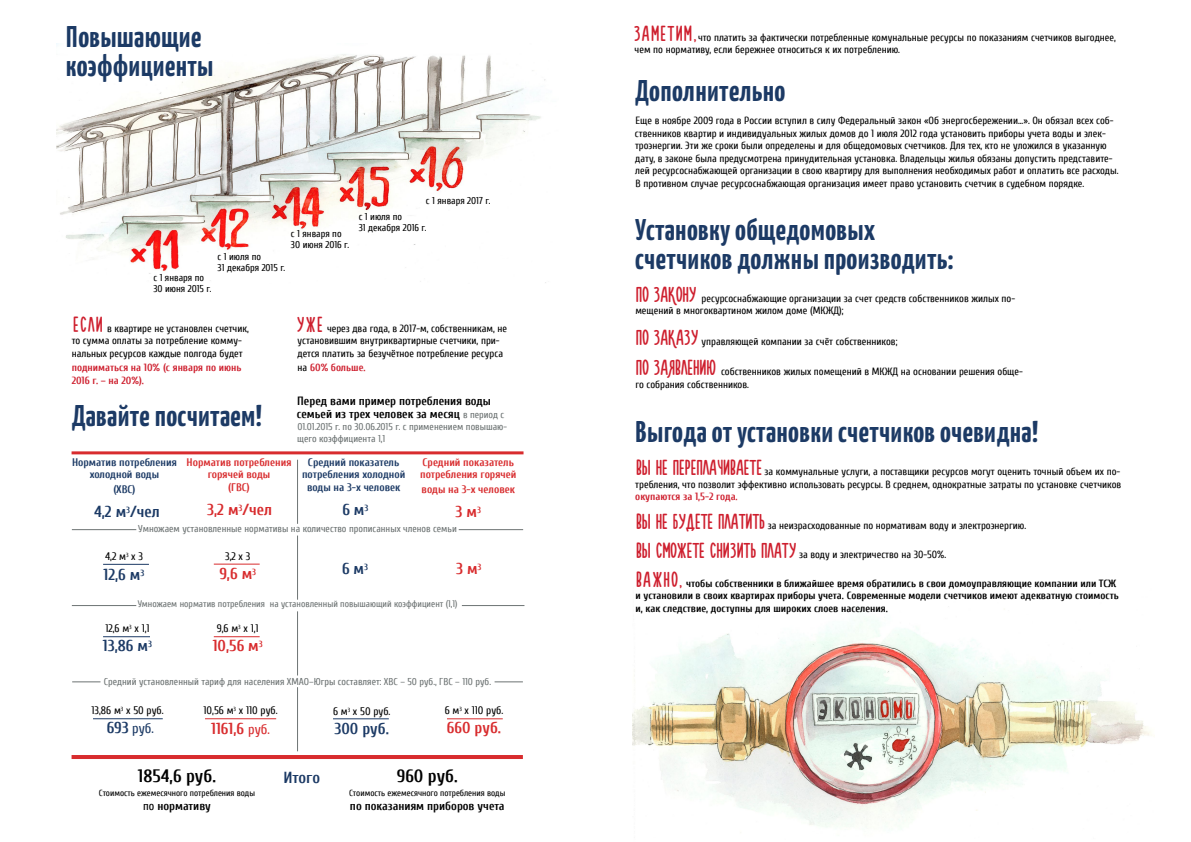
<style>
.page{position:relative;width:1191px;height:842px;background:#fff}
.page>*{position:absolute;margin:0;border:0;box-sizing:border-box;transform-origin:0 0}
.t1{font:700 30px/29px "Yanone Kaffeesatz";letter-spacing:.01em;color:#1c3a65}
.t2{font:24px "Novito Nova";letter-spacing:-.005em;color:#ce1f2e}
.t3{font:24px "Novito Nova";letter-spacing:.05em;color:#ce1f2e}
.t4{font:700 18px "Cuprum";color:#000}
.t5{font:700 16px "Cuprum";color:#d82c2e}
.t6{font:700 16px "Cuprum";color:#1c3a65}
.t7{font:14px "Cuprum";color:#1c3a65}
.t8{font:700 12px/13px "Cuprum";color:#000}
.t9{font:700 11px/12px "Cuprum";color:#1c3a65;text-align:center}
.t10{font:700 11px/12px "Cuprum";color:#d82c2e;text-align:center}
.t11{font:11px "Cuprum";color:#000}
.t12{font:10.5px/12.6px "Cuprum";color:#000}
.t13{font:700 10.5px/12.6px "Cuprum";color:#000}
.t14{font:700 10.5px/12.6px "Cuprum";color:#ce1f2e}
.t15{font:10px/12px "Cuprum";color:#6d7373}
.t16{font:10px/11px "Cuprum";color:#000}
.t17{font:9.5px "Cuprum";color:#6d7373}
.t18{font:9px "Cuprum";color:#000}
.s1{font-weight:400;color:#000}
.s2{font-weight:400;font-size:10px;color:#6d7373}
.s3{font-weight:700;font-size:16px}
.s4{font-weight:400;font-size:14px}
.s5{font-weight:400}
</style>
<div class="page">
<img style="left:632px;top:609px;width:520px;height:218px">
<img style="left:56px;top:44px;width:490px;height:239px">
<hr style="left:72px;top:451px;width:451px;height:3px;background:#d82c2e">
<hr style="left:72px;top:755px;width:451px;height:4px;background:#d82c2e">
<hr style="left:459px;top:529px;width:64px;height:1px;background:#6d7373">
<hr style="left:72px;top:529px;width:64px;height:1px;background:#6d7373">
<hr style="left:72px;top:605px;width:64px;height:1px;background:#6d7373">
<svg style="left:72px;top:681px;width:28px;height:1px"></svg>
<svg style="left:494px;top:681px;width:29px;height:1px"></svg>
<hr style="left:462px;top:605px;width:62px;height:1px;background:#6d7373">
<hr style="left:297px;top:687px;width:1px;height:64px;background:#6d7373">
<hr style="left:297px;top:611px;width:1px;height:64px;background:#6d7373">
<hr style="left:297px;top:535px;width:1px;height:65px;background:#6d7373">
<hr style="left:297px;top:460px;width:1px;height:64px;background:#6d7373">
<hr style="left:447px;top:718px;width:56px;height:1px;background:#d82c2e">
<hr style="left:103px;top:564px;width:46px;height:1px;background:#1c3a65">
<hr style="left:333px;top:718px;width:56px;height:1px;background:#1c3a65">
<hr style="left:214px;top:564px;width:46px;height:1px;background:#d82c2e">
<hr style="left:103px;top:636px;width:47px;height:1px;background:#1c3a65">
<hr style="left:214px;top:636px;width:46px;height:1px;background:#d82c2e">
<hr style="left:93px;top:718px;width:70px;height:1px;background:#1c3a65">
<hr style="left:205px;top:718px;width:71px;height:1px;background:#d82c2e">
<h1 class="t1" style="left:66px;top:22px;width:149px">Повышающие коэффициенты</h1>
<p class="t16" style="left:291px;top:228px;width:60px">с 1 января по<br>30 июня 2016 г.</p>
<p class="t16" style="left:218px;top:251px;width:69px">с 1 июля по<br>31 декабря 2015 г.</p>
<p class="t16" style="left:153px;top:272px;width:60px">с 1 января по<br>30 июня 2015 г.</p>
<p class="t16" style="left:426px;top:195px;width:66px">с 1 января 2017 г.</p>
<p class="t16" style="left:359px;top:212px;width:69px">с 1 июля по<br>31 декабря 2016 г.</p>
<h2 class="t2" style="left:73px;top:312px;width:31px">EСЛИ</h2>
<p class="t12" style="left:72px;top:322px;width:179px;text-indent:35px">в квартире не установлен счетчик, то сумма оплаты за потребление комму&shy;нальных ресурсов каждые полгода будет</p>
<p class="t14" style="left:72px;top:361px;width:171px">подниматься на 10% (с января по июнь<br>2016 г. – на 20%).</p>
<h2 class="t2" style="left:297px;top:312px;width:28px">УЖЕ</h2>
<p class="t12" style="left:297px;top:322px;width:211px;text-indent:30px">через два года, в 2017-м, собственникам, не установившим внутриквартирные счетчики, при&shy;дется платить за безучётное потребление ресурса</p>
<p class="t14" style="left:297px;top:361px;width:70px"><span class="s1">на</span> 60% больше.</p>
<h1 class="t1" style="left:72px;top:401px;width:191px">Давайте посчитаем!</h1>
<p class="t8" style="left:297px;top:394px;width:209px">Перед вами пример потребления воды семьей из трех человек за месяц <span class="s2">в период с</span></p>
<p class="t15" style="left:297px;top:420px;width:211px">01.01.2015 г. по 30.06.2015 г. с применением повышаю&shy;щего коэффициента 1,1</p>
<p class="t9" style="left:72px;top:456px;width:106px">Норматив потребления холодной воды</p>
<p class="t9" style="left:113px;top:483px;width:24px">(ХВС)</p>
<p class="t10" style="left:187px;top:456px;width:106px">Норматив потребления горячей воды</p>
<p class="t10" style="left:228px;top:482px;width:23px">(ГВС)</p>
<p class="t9" style="left:302px;top:456px;width:105px">Средний показатель потребления холодной</p>
<p class="t9" style="left:307px;top:482px;width:95px">воды на 3-х человек</p>
<p class="t10" style="left:420px;top:456px;width:98px;text-align:left">Средний показатель потребления горячей</p>
<p class="t10" style="left:421px;top:483px;width:95px">воды на 3-х человек</p>
<h3 class="t5" style="left:207px;top:501px;width:66px">3,2 м<sup>3</sup>/чел</h3>
<h3 class="t5" style="left:455px;top:502px;width:27px">3 м<sup>3</sup></h3>
<h3 class="t6" style="left:94px;top:502px;width:67px">4,2 м<sup>3</sup>/чел</h3>
<h3 class="t6" style="left:342px;top:501px;width:28px">6 м<sup>3</sup></h3>
<p class="t15" style="left:138px;top:523px;width:320px">Умножаем установленные нормативы на количество прописанных членов семьи</p>
<p class="t11" style="left:105px;top:551px;width:39px">4,2 м<sup>3</sup> х 3</p>
<h3 class="t6" style="left:104px;top:565px;width:42px">12,6 м<sup>3</sup></h3>
<p class="t11" style="left:225px;top:550px;width:27px">3,2 х 3</p>
<h3 class="t5" style="left:219px;top:565px;width:38px">9,6 м<sup>3</sup></h3>
<h3 class="t6" style="left:342px;top:559px;width:28px">6 м<sup>3</sup></h3>
<h3 class="t5" style="left:456px;top:559px;width:27px">3 м<sup>3</sup></h3>
<p class="t17" style="left:138px;top:599px;width:321px">Умножаем норматив потребления на установленный повышающий коэффициент (1,1)</p>
<p class="t11" style="left:105px;top:622px;width:46px">12,6 м<sup>3</sup> х 1,1</p>
<h3 class="t6" style="left:103px;top:637px;width:51px">13,86 м<sup>3</sup></h3>
<p class="t11" style="left:217px;top:622px;width:43px">9,6 м<sup>3</sup> х 1,1</p>
<h3 class="t5" style="left:213px;top:637px;width:51px">10,56 м<sup>3</sup></h3>
<p class="t15" style="left:104px;top:675px;width:388px">Средний установленный тариф для населения ХМАО–Югры составляет: ХВС – 50 руб., ГВС – 110 руб.</p>
<p class="t11" style="left:91px;top:704px;width:74px">13,86 м<sup>3</sup> х 50 руб.</p>
<h3 class="t7" style="left:107px;top:721px;width:49px"><span class="s3">693</span> руб.</h3>
<p class="t11" style="left:203px;top:704px;width:76px">10,56 м<sup>3</sup> х 110 руб.</p>
<h3 class="t5" style="left:211px;top:719px;width:60px">1161,6 <span class="s4">руб.</span></h3>
<p class="t11" style="left:333px;top:705px;width:59px">6 м<sup>3</sup> х 50 руб.</p>
<h3 class="t6" style="left:334px;top:720px;width:56px">300 руб.</h3>
<p class="t11" style="left:445px;top:704px;width:60px">6 м<sup>3</sup> х 110 руб.</p>
<h3 class="t5" style="left:447px;top:718px;width:56px">660 руб.</h3>
<h3 class="t4" style="left:138px;top:765px;width:80px">1854,6 руб.</h3>
<h3 class="t6" style="left:283px;top:768px;width:38px">Итого</h3>
<h3 class="t4" style="left:397px;top:765px;width:63px">960 руб.</h3>
<p class="t18" style="left:349px;top:787px;width:158px">Стоимость ежемесячного потребления воды</p>
<p class="t8" style="left:350px;top:799px;width:156px">по показаниям приборов учета</p>
<p class="t18" style="left:99px;top:788px;width:158px">Стоимость ежемесячного потребления воды</p>
<p class="t8" style="left:143px;top:800px;width:69px"><span class="s5">по</span> нормативу</p>
<h2 class="t3" style="left:634px;top:22px;width:64px">ЗАМЕТИМ,</h2>
<p class="t12" style="left:634px;top:31px;width:483px;text-indent:63px">что платить за фактически потребленные комунальные ресурсы по показаниям счетчиков выгоднее, чем по нормативу, если бережнее относиться к их потреблению.</p>
<h1 class="t1" style="left:635px;top:76px;width:152px">Дополнительно</h1>
<p class="t12" style="left:635px;top:114px;width:485px">Еще в ноябре 2009 года в России вступил в силу Федеральный закон «Об энергосбережении...». Он обязал всех соб&shy;ственников квартир и индивидуальных жилых домов до 1 июля 2012 года установить приборы учета воды и элек&shy;троэнергии. Эти же сроки были определены и для общедомовых счетчиков. Для тех, кто не уложился в указанную дату, в законе была предусмотрена принудительная установка. Владельцы жилья обязаны допустить представите&shy;лей ресурсоснабжающей организации в свою квартиру для выполнения необходимых работ и оплатить все расходы.<br>В противном случае ресурсоснабжающая организация имеет право установить счетчик в судебном порядке.</p>
<h1 class="t1" style="left:635px;top:215px;width:320px">Установку общедомовых счетчиков должны производить:</h1>
<h2 class="t2" style="left:636px;top:282px;width:62px">ПО ЗАКОНУ</h2>
<p class="t12" style="left:635px;top:292px;width:381px;text-indent:66px">ресурсоснабжающие организации за счет средств собственников жилых по&shy;мещений в многоквартином жилом доме (МКЖД);</p>
<h2 class="t2" style="left:636px;top:326px;width:64px">ПО ЗАКАЗУ</h2>
<p class="t12" style="left:701px;top:335px;width:197px">управляющей компании за счёт собственников;</p>
<h2 class="t2" style="left:636px;top:356px;width:82px">ПО ЗАЯВЛЕНИЮ</h2>
<p class="t12" style="left:635px;top:366px;width:389px;text-indent:86px">собственников жилых помещений в МКЖД на основании решения обще&shy;го собрания собственников.</p>
<h1 class="t1" style="left:635px;top:417px;width:404px">Выгода от установки счетчиков очевидна!</h1>
<h2 class="t2" style="left:636px;top:456px;width:128px">ВЫ НЕ ПЕРЕПЛАЧИВАЕТЕ</h2>
<p class="t12" style="left:635px;top:465px;width:487px;text-align:right">за коммунальные услуги, а поставщики ресурсов могут оценить точный объем их по-<br>требления, что позволит эффективно использовать ресурсы. В среднем, однократные затраты по установке счетчиков</p>
<p class="t14" style="left:635px;top:490px;width:104px">окупаются за 1,5-2 года.</p>
<h2 class="t2" style="left:636px;top:510px;width:131px">ВЫ НЕ БУДЕТЕ ПЛАТИТЬ</h2>
<p class="t12" style="left:767px;top:519px;width:260px">за неизрасходованные по нормативам воду и электроэнергию.</p>
<h2 class="t2" style="left:636px;top:539px;width:162px">ВЫ СМОЖЕТЕ СНИЗИТЬ ПЛАТУ</h2>
<p class="t12" style="left:799px;top:548px;width:149px">за воду и электричество на 30-50%.</p>
<h2 class="t2" style="left:636px;top:567px;width:48px">ВАЖНО,</h2>
<p class="t13" style="left:635px;top:577px;width:485px;text-indent:51px">чтобы собственники в ближайшее время обратились в свои домоуправляющие компании или ТСЖ и установили в своих квартирах приборы учета. Современные модели счетчиков имеют адекватную стоимость и, как следствие, доступны для широких слоев населения.</p>
</div>
